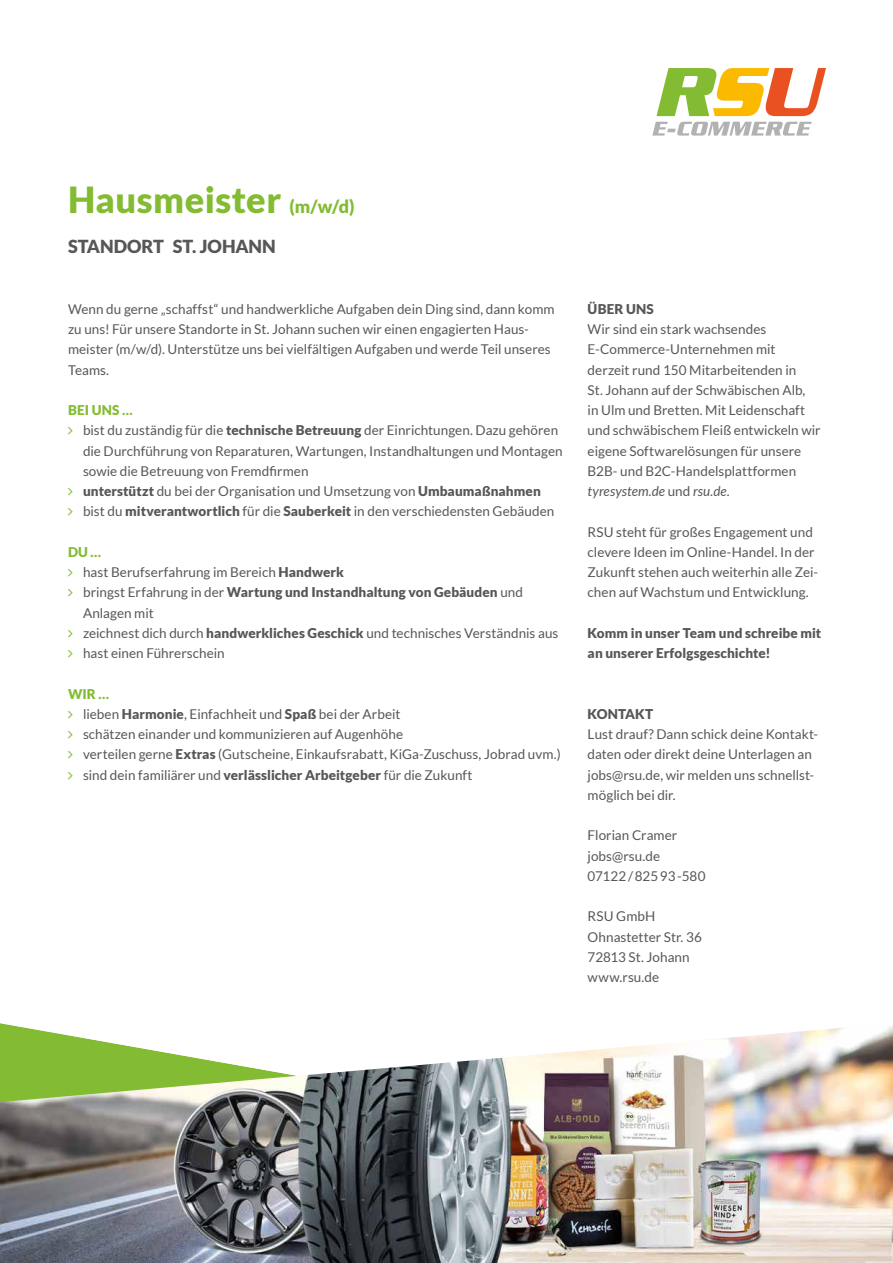
<style>
.page{position:relative;width:893px;height:1263px;background:#fff}
.page>*{position:absolute;margin:0;border:0;box-sizing:border-box;transform-origin:0 0}
.t1{font:900 36px "Lato";letter-spacing:.015em;color:#83bc32}
.t2{font:900 18px "Lato";color:#575756}
.t3{font:13.5px/20.2px "Lato";letter-spacing:.005em;color:#575756}
.t4{font:900 13.5px/20.2px "Lato";letter-spacing:.005em;color:#575756}
.s1{font-size:18px}
.s2{font-weight:900;color:#83bc32}
.s3{font-weight:900}
.s4{font-style:italic}
</style>
<div class="page">
<svg style="left:656px;top:68px;width:170px;height:48px"></svg>
<svg style="left:652px;top:122px;width:160px;height:14px"></svg>
<img style="left:0;top:1076px;width:893px;height:187px">
<svg style="left:0;top:1076px;width:298px;height:26px;background:#a6c27a"></svg>
<svg style="left:0;top:1023px;width:893px;height:53px"></svg>
<h1 class="t1" style="left:68px;top:178px;width:288px">Hausmeister <span class="s1">(m/w/d)</span></h1>
<h2 class="t2" style="left:68px;top:236px;width:209px">STANDORT ST. JOHANN</h2>
<p class="t3" style="left:68px;top:299px;width:488px">Wenn du gerne „schaffst“ und handwerkliche Aufgaben dein Ding sind, dann komm zu uns! Für unsere Standorte in St. Johann suchen wir einen engagierten Haus&shy;meister (m/w/d). Unterstütze uns bei vielfältigen Aufgaben und werde Teil unseres Teams.</p>
<p class="t3" style="left:83px;top:400px;width:481px;text-indent:-15px"><span class="s2">BEI UNS …<br></span>bist du zuständig für die <span class="s3">technische Betreuung</span> der Einrichtungen. Dazu gehören die Durchführung von Reparaturen, Wartungen, Instandhaltungen und Montagen sowie die Betreuung von Fremdfirmen<br><span class="s3">unterstützt</span> du bei der Organisation und Umsetzung von <span class="s3">Umbaumaßnahmen </span>bist du <span class="s3">mitverantwortlich</span> für die <span class="s3">Sauberkeit</span> in den verschiedensten Gebäuden</p>
<p class="t3" style="left:83px;top:542px;width:477px;text-indent:-15px"><span class="s2">DU …<br></span>hast Berufserfahrung im Bereich <span class="s3">Handwerk<br></span>bringst Erfahrung in der <span class="s3">Wartung und Instandhaltung von Gebäuden</span> und Anlagen mit<br>zeichnest dich durch <span class="s3">handwerkliches Geschick</span> und technisches Verständnis aus hast einen Führerschein</p>
<p class="t3" style="left:83px;top:684px;width:479px;text-indent:-15px"><span class="s2">WIR …<br></span>lieben <span class="s3">Harmonie</span>, Einfachheit und <span class="s3">Spaß</span> bei der Arbeit<br>schätzen einander und kommunizieren auf Augenhöhe<br>verteilen gerne <span class="s3">Extras</span> (Gutscheine, Einkaufsrabatt, KiGa-Zuschuss, Jobrad uvm.) sind dein familiärer und <span class="s3">verlässlicher Arbeitgeber</span> für die Zukunft</p>
<p class="t4" style="left:588px;top:299px;width:68px">ÜBER UNS</p>
<p class="t3" style="left:588px;top:319px;width:234px">Wir sind ein stark wachsendes E-Commerce-Unternehmen mit derzeit rund 150 Mitarbeitenden in<br>St. Johann auf der Schwäbischen Alb,<br>in Ulm und Bretten. Mit Leidenschaft und schwäbischem Fleiß entwickeln wir eigene Softwarelösungen für unsere B2B- und B2C-Handelsplattformen <span class="s4">tyresystem.de</span> und <span class="s4">rsu.de</span>.</p>
<p class="t3" style="left:588px;top:522px;width:232px">RSU steht für großes Engagement und clevere Ideen im Online-Handel. In der Zukunft stehen auch weiterhin alle Zei&shy;chen auf Wachstum und Entwicklung.</p>
<p class="t4" style="left:588px;top:623px;width:235px">Komm in unser Team und schreibe mit an unserer Erfolgsgeschichte!</p>
<p class="t4" style="left:588px;top:704px;width:67px">KONTAKT</p>
<p class="t3" style="left:588px;top:724px;width:232px">Lust drauf? Dann schick deine Kontakt&shy;daten oder direkt deine Unterlagen an jobs@rsu.de, wir melden uns schnellst&shy;möglich bei dir.</p>
<p class="t3" style="left:588px;top:825px;width:119px">Florian Cramer jobs@rsu.de<br>07122/82593-580</p>
<p class="t3" style="left:588px;top:906px;width:116px">RSU GmbH<br>Ohnastetter Str. 36<br>72813 St. Johann www.rsu.de</p>
</div>
